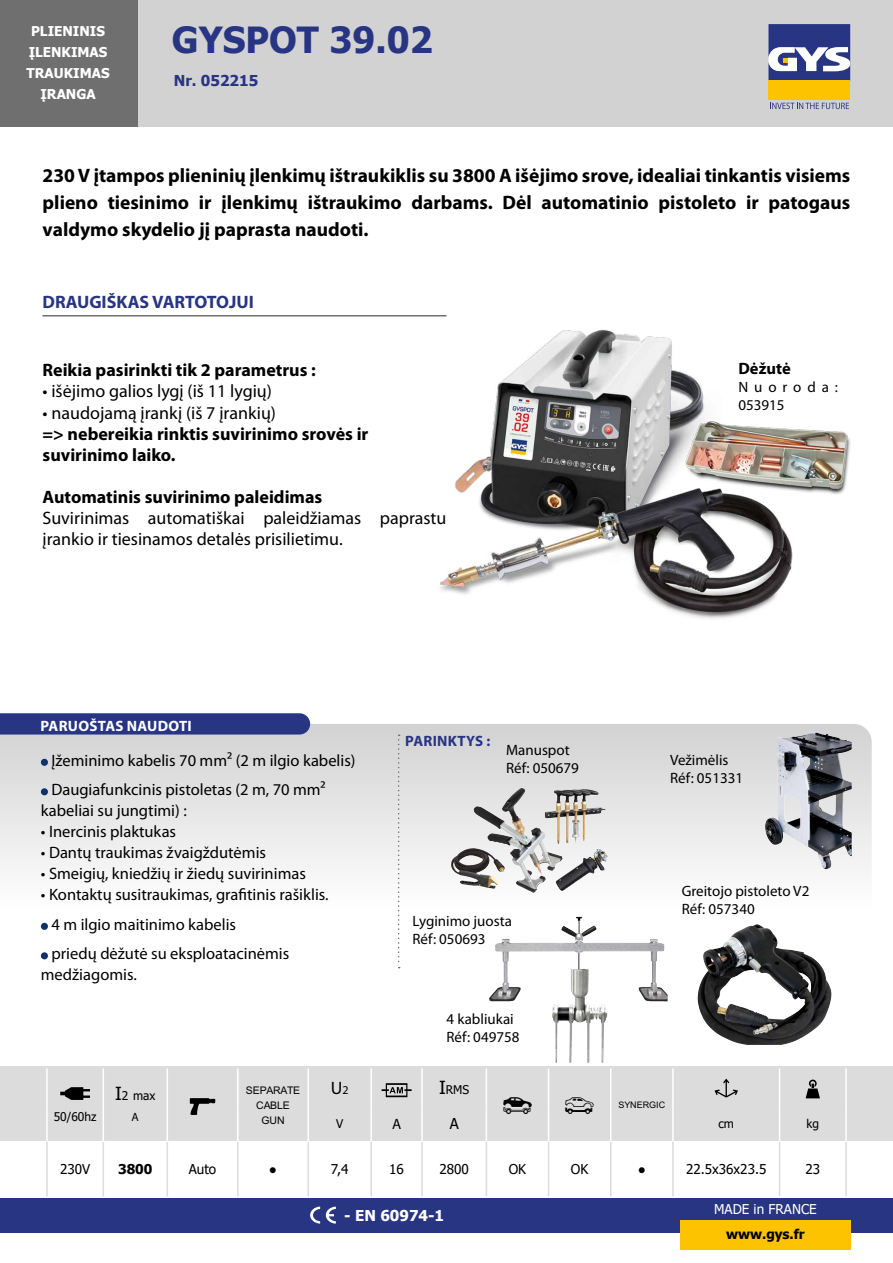
<style>
.page{position:relative;width:893px;height:1263px;background:#fff}
.page>*{position:absolute;margin:0;border:0;box-sizing:border-box;transform-origin:0 0}
.t1{font:700 36px "Tahoma";color:#283583}
.t2{font:700 19.5px/27px "Myriad Pro";color:#000;text-align:justify}
.t3{font:18px/21px "Myriad Pro";color:#000}
.t4{font:700 18px/21px "Myriad Pro";color:#000}
.t5{font:700 18px "Myriad Pro";color:#283583}
.t6{font:16.5px/29.5px "Myriad Pro";color:#000}
.t7{font:700 16.5px "Myriad Pro";color:#000}
.t8{font:15px/18px "Myriad Pro";color:#000}
.t9{font:700 15px "Myriad Pro";letter-spacing:.02em;color:#fff}
.t10{font:15px/18px "Myriad Pro";letter-spacing:.385em;color:#000}
.t11{font:700 15px "Tahoma";color:#fff}
.t12{font:700 15px "Myriad Pro";letter-spacing:.02em;color:#283583}
.t13{font:700 15px "Tahoma";color:#283583}
.t14{font:15px "Tahoma";color:#000}
.t15{font:13.5px "Tahoma";color:#000}
.t16{font:700 13.5px/21px "Tahoma";color:#fff;text-align:center}
.t17{font:700 13.5px "Tahoma";color:#000}
.t18{font:13.5px "Tahoma";color:#fff}
.t19{font:12px "Tahoma";color:#000}
.t20{font:12px "Myriad Pro";color:#000}
.t21{font:10.5px/15px "GYS";color:#000;text-align:center}
.t22{font:9px "GYS";color:#000}
.s1{font-size:18px}
.s2{font-size:12px}
</style>
<div class="page">
<div style="left:137px;top:0;width:756px;height:127px;background:#d2d2d2"></div>
<div style="left:0;top:1198px;width:893px;height:34px;background:#283583"></div>
<div style="left:768px;top:81px;width:82px;height:19px;background:#fdc300"></div>
<svg style="left:768px;top:24px;width:82px;height:57px;background:#676ea1"></svg>
<svg style="left:770px;top:103px;width:79px;height:6px"></svg>
<div style="left:0;top:0;width:137px;height:127px;background:#706f6f"></div>
<div style="left:680px;top:1220px;width:170px;height:30px;background:#fdc300"></div>
<svg style="left:0;top:724px;width:872px;height:193px"></svg>
<div style="left:0;top:713px;width:310px;height:21px;background:#283583"></div>
<div style="left:0;top:1066px;width:893px;height:75px;background:#dcdcdc"></div>
<svg style="left:102px;top:1142px;width:679px;height:54px"></svg>
<hr style="left:103px;top:1068px;width:1px;height:38px;background:#fff">
<hr style="left:167px;top:1068px;width:1px;height:38px;background:#fff">
<hr style="left:237px;top:1068px;width:2px;height:38px;background:#fff">
<hr style="left:307px;top:1068px;width:2px;height:38px;background:#fff">
<hr style="left:370px;top:1068px;width:2px;height:38px;background:#fff">
<hr style="left:421px;top:1068px;width:2px;height:38px;background:#fff">
<hr style="left:486px;top:1068px;width:1px;height:38px;background:#fff">
<hr style="left:548px;top:1068px;width:1px;height:38px;background:#fff">
<hr style="left:610px;top:1068px;width:1px;height:38px;background:#fff">
<hr style="left:672px;top:1068px;width:2px;height:38px;background:#fff">
<hr style="left:779px;top:1068px;width:1px;height:38px;background:#fff">
<hr style="left:845px;top:1068px;width:2px;height:38px;background:#fff">
<hr style="left:103px;top:1106px;width:1px;height:35px;background:#fff">
<hr style="left:167px;top:1106px;width:1px;height:35px;background:#fff">
<hr style="left:237px;top:1106px;width:2px;height:35px;background:#fff">
<hr style="left:307px;top:1106px;width:2px;height:35px;background:#fff">
<hr style="left:370px;top:1106px;width:2px;height:35px;background:#fff">
<hr style="left:421px;top:1106px;width:2px;height:35px;background:#fff">
<hr style="left:486px;top:1106px;width:1px;height:35px;background:#fff">
<hr style="left:548px;top:1106px;width:1px;height:35px;background:#fff">
<hr style="left:610px;top:1106px;width:1px;height:35px;background:#fff">
<hr style="left:672px;top:1106px;width:2px;height:35px;background:#fff">
<hr style="left:779px;top:1106px;width:1px;height:35px;background:#fff">
<hr style="left:845px;top:1106px;width:2px;height:35px;background:#fff">
<hr style="left:46px;top:1068px;width:2px;height:38px;background:#fff">
<hr style="left:46px;top:1106px;width:2px;height:35px;background:#fff">
<hr style="left:46px;top:1141px;width:2px;height:55px;background:#dcdcdc">
<hr style="left:103px;top:1142px;width:1px;height:54px;background:#dcdcdc">
<hr style="left:167px;top:1142px;width:1px;height:54px;background:#dcdcdc">
<hr style="left:237px;top:1142px;width:2px;height:54px;background:#dcdcdc">
<hr style="left:307px;top:1142px;width:2px;height:54px;background:#dcdcdc">
<hr style="left:370px;top:1141px;width:2px;height:55px;background:#dcdcdc">
<hr style="left:421px;top:1141px;width:2px;height:55px;background:#dcdcdc">
<hr style="left:486px;top:1141px;width:1px;height:55px;background:#dcdcdc">
<hr style="left:548px;top:1141px;width:1px;height:55px;background:#dcdcdc">
<hr style="left:610px;top:1141px;width:1px;height:55px;background:#dcdcdc">
<hr style="left:672px;top:1141px;width:2px;height:55px;background:#dcdcdc">
<hr style="left:779px;top:1141px;width:1px;height:55px;background:#dcdcdc">
<hr style="left:845px;top:1141px;width:2px;height:55px;background:#dcdcdc">
<svg style="left:60px;top:1087px;width:30px;height:13px"></svg>
<svg style="left:190px;top:1098px;width:25px;height:17px"></svg>
<svg style="left:382px;top:1083px;width:30px;height:14px"></svg>
<svg style="left:714px;top:1078px;width:24px;height:19px"></svg>
<svg style="left:806px;top:1079px;width:14px;height:19px"></svg>
<img style="left:474px;top:788px;width:63px;height:105px">
<img style="left:765px;top:732px;width:87px;height:137px">
<img style="left:440px;top:329px;width:411px;height:290px">
<img style="left:489px;top:917px;width:94px;height:84px">
<img style="left:551px;top:969px;width:57px;height:94px">
<svg style="left:398px;top:734px;width:2px;height:234px"></svg>
<svg style="left:310px;top:1206px;width:10px;height:17px"></svg>
<svg style="left:326px;top:1206px;width:10px;height:17px"></svg>
<img style="left:698px;top:925px;width:134px;height:120px">
<hr style="left:43px;top:315px;width:403px;height:1px;background:#706f6f">
<div style="left:41px;top:759px;width:7px;height:7px;background:#10326c;border-radius:50%"></div>
<div style="left:41px;top:788px;width:7px;height:7px;background:#10326c;border-radius:50%"></div>
<div style="left:41px;top:923px;width:7px;height:7px;background:#10326c;border-radius:50%"></div>
<div style="left:41px;top:952px;width:7px;height:7px;background:#10326c;border-radius:50%"></div>
<p class="t16" style="left:27px;top:21px;width:85px">PLIENINIS<br>ĮLENKIMAS<br>TRAUKIMAS<br>ĮRANGA</p>
<h1 class="t1" style="left:172px;top:15px;width:262px">GYSPOT 39.02</h1>
<p class="t13" style="left:174px;top:70px;width:86px">Nr. 052215</p>
<p class="t2" style="left:43px;top:161px;width:809px">230 V įtampos plieninių įlenkimų ištraukiklis su 3800 A išėjimo srove, idealiai tinkantis visiems plieno tiesinimo ir įlenkimų ištraukimo darbams. Dėl automatinio pistoleto ir patogaus valdymo skydelio jį paprasta naudoti.</p>
<p class="t5" style="left:43px;top:290px;width:213px">DRAUGIŠKAS VARTOTOJUI</p>
<p class="t4" style="left:43px;top:359px;width:275px">Reikia pasirinkti tik 2 parametrus :</p>
<p class="t3" style="left:43px;top:381px;width:231px">• išėjimo galios lygį (iš 11 lygių)</p>
<p class="t3" style="left:43px;top:402px;width:235px">• naudojamą įrankį (iš 7 įrankių)</p>
<p class="t4" style="left:43px;top:422px;width:327px">=&gt; nebereikia rinktis suvirinimo srovės ir suvirinimo laiko.</p>
<p class="t4" style="left:43px;top:485px;width:281px">Automatinis suvirinimo paleidimas</p>
<p class="t3" style="left:43px;top:507px;width:405px">Suvirinimas automatiškai paleidžiamas paprastu įrankio ir tiesinamos detalės prisilietimu.</p>
<p class="t7" style="left:738px;top:357px;width:54px">Dėžutė</p>
<p class="t10" style="left:738px;top:378px;width:101px">Nuoroda:<br>053915</p>
<p class="t9" style="left:41px;top:716px;width:153px">PARUOŠTAS NAUDOTI</p>
<p class="t6" style="left:51px;top:745px;width:306px">Įžeminimo kabelis 70 mm² (2 m ilgio kabelis)<br>Daugiafunkcinis pistoletas (2 m, 70 mm²</p>
<p class="t6" style="left:41px;top:796px;width:147px">kabeliai su jungtimi) :</p>
<p class="t6" style="left:41px;top:817px;width:137px">• Inercinis plaktukas</p>
<p class="t6" style="left:41px;top:838px;width:227px">• Dantų traukimas žvaigždutėmis</p>
<p class="t6" style="left:41px;top:859px;width:267px">• Smeigių, kniedžių ir žiedų suvirinimas</p>
<p class="t6" style="left:51px;top:880px;width:279px;text-indent:-11px">• Kontaktų susitraukimas, grafitinis rašiklis.<br>4 m ilgio maitinimo kabelis<br>priedų dėžutė su eksploatacinėmis</p>
<p class="t6" style="left:41px;top:960px;width:97px">medžiagomis.</p>
<p class="t12" style="left:405px;top:731px;width:86px">PARINKTYS :</p>
<p class="t8" style="left:506px;top:741px;width:74px">Manuspot<br>Réf: 050679</p>
<p class="t8" style="left:670px;top:750px;width:74px">Vežimėlis<br>Réf: 051331</p>
<p class="t8" style="left:412px;top:911px;width:101px">Lyginimo juosta<br>Réf: 050693</p>
<p class="t8" style="left:446px;top:1010px;width:74px">4 kabliukai<br>Réf: 049758</p>
<p class="t8" style="left:682px;top:881px;width:129px">Greitojo pistoleto V2<br>Réf: 057340</p>
<p class="t19" style="left:115px;top:1087px;width:42px"><span class="s1">I</span>2 max</p>
<p class="t21" style="left:246px;top:1082px;width:56px">SEPARATE<br>CABLE<br>GUN</p>
<p class="t3" style="left:331px;top:1077px;width:19px">U<span class="s2">2</span></p>
<p class="t19" style="left:439px;top:1082px;width:32px"><span class="s1">I</span>RMS</p>
<p class="t22" style="left:618px;top:1099px;width:48px">SYNERGIC</p>
<p class="t19" style="left:54px;top:1109px;width:44px">50/60hz</p>
<p class="t20" style="left:132px;top:1109px;width:9px">A</p>
<p class="t19" style="left:336px;top:1116px;width:9px">V</p>
<p class="t8" style="left:392px;top:1115px;width:11px">A</p>
<p class="t14" style="left:450px;top:1114px;width:10px">A</p>
<p class="t19" style="left:718px;top:1116px;width:17px">cm</p>
<p class="t19" style="left:806px;top:1116px;width:14px">kg</p>
<p class="t15" style="left:60px;top:1160px;width:32px">230V</p>
<p class="t17" style="left:118px;top:1160px;width:36px">3800</p>
<p class="t15" style="left:189px;top:1160px;width:29px">Auto</p>
<p class="t15" style="left:269px;top:1160px;width:10px">●</p>
<p class="t15" style="left:331px;top:1160px;width:19px">7,4</p>
<p class="t15" style="left:389px;top:1160px;width:16px">16</p>
<p class="t15" style="left:439px;top:1160px;width:31px">2800</p>
<p class="t15" style="left:509px;top:1160px;width:19px">OK</p>
<p class="t15" style="left:571px;top:1160px;width:19px">OK</p>
<p class="t15" style="left:638px;top:1160px;width:10px">●</p>
<p class="t15" style="left:686px;top:1160px;width:82px">22.5x36x23.5</p>
<p class="t15" style="left:805px;top:1160px;width:16px">23</p>
<p class="t11" style="left:344px;top:1205px;width:101px">- EN 60974-1</p>
<p class="t18" style="left:714px;top:1200px;width:104px">MADE in FRANCE</p>
<p class="t17" style="left:726px;top:1225px;width:80px">www.gys.fr</p>
</div>
